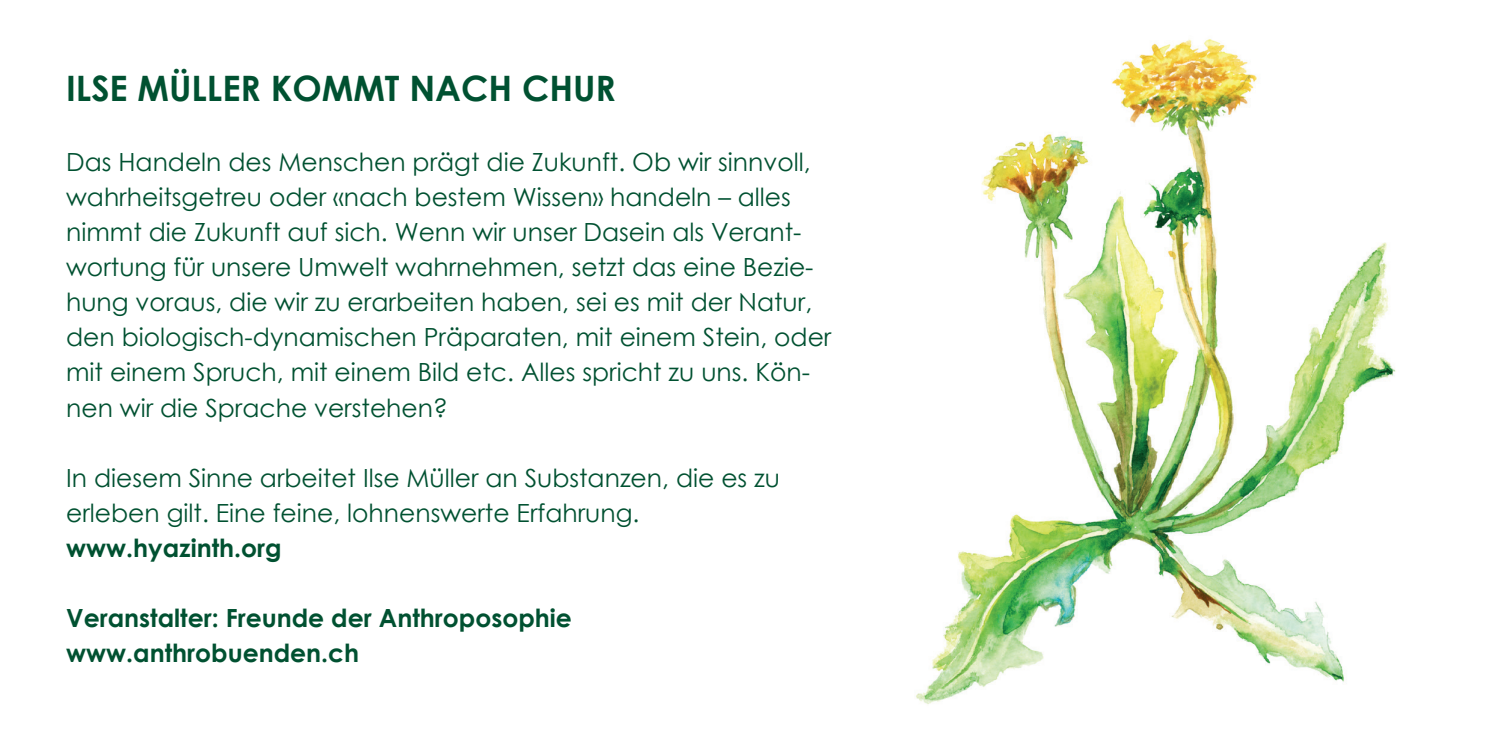
<style>
.page{position:relative;width:1489px;height:745px;background:#fff}
.page>*{position:absolute;margin:0;border:0;box-sizing:border-box;transform-origin:0 0}
.t1{font:700 35px "Century Gothic";color:#005131}
.t2{font:25px/35px "Century Gothic";color:#005131}
.t3{font:700 25px/35px "Century Gothic";color:#005131}
</style>
<div class="page">
<img style="left:916px;top:39px;width:480px;height:665px">
<h1 class="t1" style="left:66px;top:62px;width:551px">ILSE MÜLLER KOMMT NACH CHUR</h1>
<p class="t2" style="left:66px;top:144px;width:766px">Das Handeln des Menschen prägt die Zukunft. Ob wir sinnvoll, wahrheitsgetreu oder «nach bestem Wissen» handeln – alles nimmt die Zukunft auf sich. Wenn wir unser Dasein als Verant&shy;wortung für unsere Umwelt wahrnehmen, setzt das eine Bezie&shy;hung voraus, die wir zu erarbeiten haben, sei es mit der Natur, den biologisch-dynamischen Präparaten, mit einem Stein, oder mit einem Spruch, mit einem Bild etc. Alles spricht zu uns. Kön&shy;nen wir die Sprache verstehen?</p>
<p class="t2" style="left:66px;top:459px;width:715px">In diesem Sinne arbeitet Ilse Müller an Substanzen, die es zu erleben gilt. Eine feine, lohnenswerte Erfahrung.</p>
<p class="t3" style="left:66px;top:528px;width:217px">www.hyazinth.org</p>
<p class="t3" style="left:66px;top:598px;width:507px">Veranstalter: Freunde der Anthroposophie www.anthrobuenden.ch</p>
</div>
